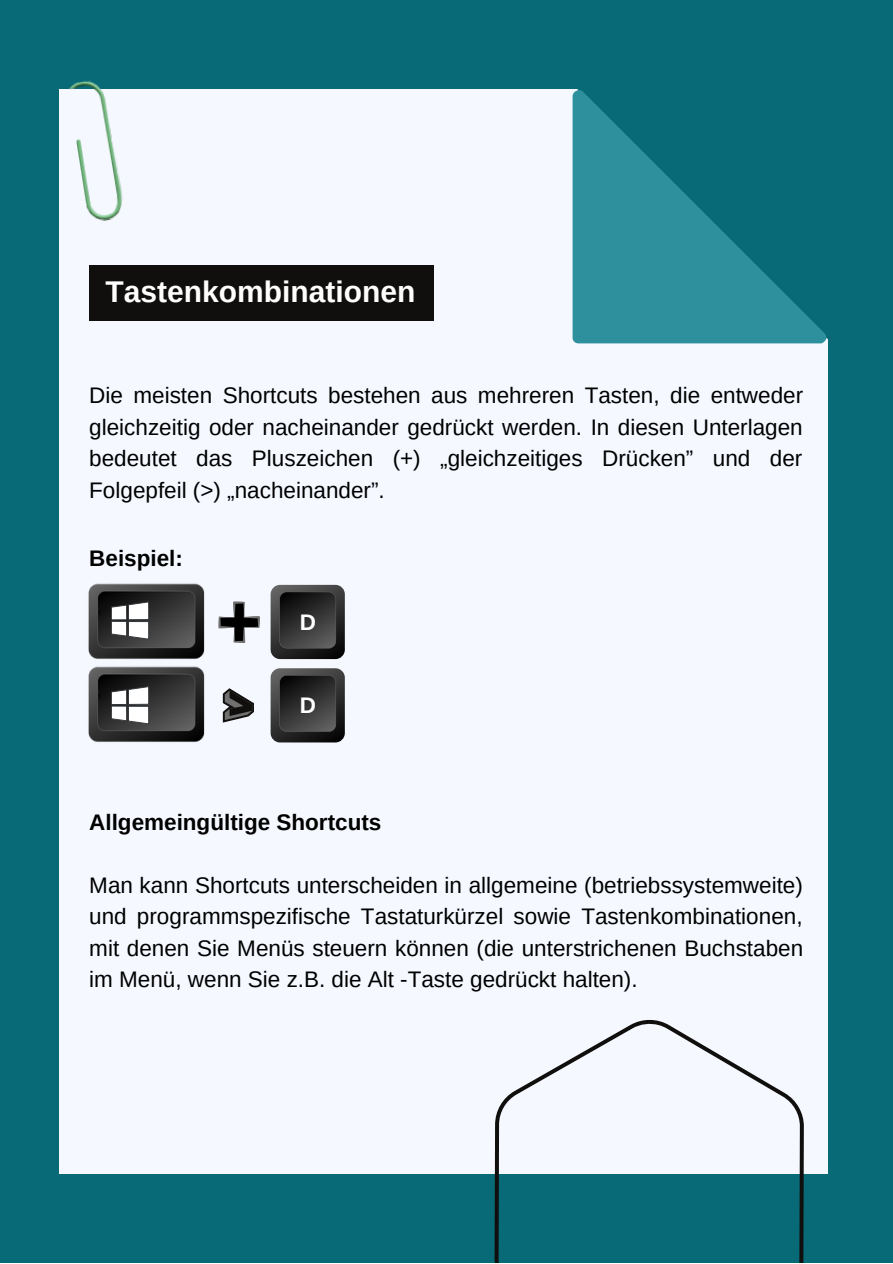
<style>
.page{position:relative;width:893px;height:1264px;background:#fff}
.page>*{position:absolute;margin:0;border:0;box-sizing:border-box;transform-origin:0 0}
.t1{font:700 30px "Arimo";color:#fffefe}
.t2{font:22.5px/31.5px "Arimo";color:#000;text-align:justify}
.t3{font:700 22.5px "Arimo";color:#000}
.t4{font:700 22.5px "Arimo";color:#fff}
</style>
<div class="page">
<div style="left:0;top:0;width:892px;height:1262px;background:#086a77"></div>
<div style="left:59px;top:89px;width:768px;height:1084px;background:#f5f9ff"></div>
<svg style="left:572px;top:89px;width:254px;height:254px;background:#1d7e8b"></svg>
<img style="left:69px;top:81px;width:54px;height:140px">
<div style="left:89px;top:265px;width:344px;height:55px;background:#100f0d"></div>
<svg style="left:270px;top:585px;width:75px;height:74px;background:#363737"></svg>
<svg style="left:279px;top:591px;width:57px;height:57px;background:#343434"></svg>
<img style="left:88px;top:583px;width:117px;height:71px">
<svg style="left:218px;top:601px;width:42px;height:42px"></svg>
<svg style="left:223px;top:688px;width:31px;height:34px"></svg>
<svg style="left:270px;top:668px;width:75px;height:74px;background:#393939"></svg>
<svg style="left:279px;top:675px;width:57px;height:56px;background:#333"></svg>
<img style="left:88px;top:654px;width:117px;height:88px">
<svg style="left:494px;top:1019px;width:309px;height:243px"></svg>
<svg style="left:111px;top:601px;width:38px;height:38px"></svg>
<svg style="left:111px;top:686px;width:38px;height:38px"></svg>
<h1 class="t1" style="left:106px;top:275px;width:311px">Tastenkombinationen</h1>
<p class="t2" style="left:89px;top:379px;width:715px">Die meisten Shortcuts bestehen aus mehreren Tasten, die entweder gleichzeitig oder nacheinander gedrückt werden. In diesen Unterlagen bedeutet das Pluszeichen (+) „gleichzeitiges Drücken” und der Folgepfeil (&gt;) „nacheinander”.</p>
<p class="t3" style="left:89px;top:545px;width:95px">Beispiel:</p>
<p class="t4" style="left:300px;top:609px;width:18px">D</p>
<p class="t4" style="left:300px;top:693px;width:18px">D</p>
<p class="t3" style="left:89px;top:809px;width:293px">Allgemeingü ltige Shortcuts</p>
<p class="t2" style="left:89px;top:869px;width:715px">Man kann Shortcuts unterscheiden in allgemeine (betriebssystemweite) und programmspezifische Tastaturkü rzel sowie Tastenkombinationen, mit denen Sie Menüs steuern können (die unterstrichenen Buchstaben im Menü , wenn Sie z.B. die Alt -Taste gedrückt halten).</p>
</div>
